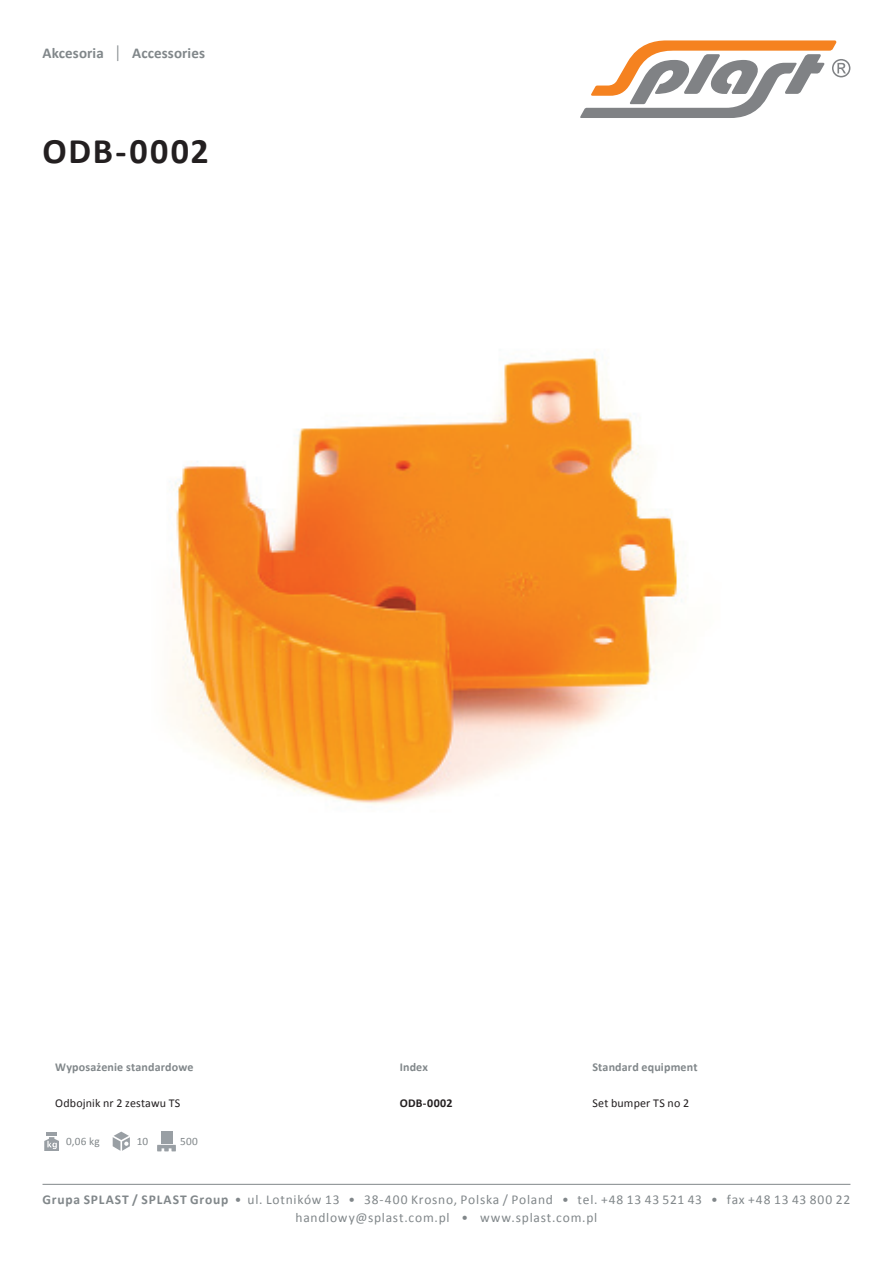
<style>
.page{position:relative;width:893px;height:1263px;background:#fff}
.page>*{position:absolute;margin:0;border:0;box-sizing:border-box;transform-origin:0 0}
.t1{font:700 36px "Calibri";letter-spacing:.045em;color:#231f20}
.t2{font:700 15px "Calibri";letter-spacing:.01em;color:#81878a}
.t3{font:13.5px/18px "Calibri";letter-spacing:.06em;color:#81878a;text-align:center}
.t4{font:700 12px "Calibri";letter-spacing:.015em;color:#81878a}
.t5{font:12px "Calibri";letter-spacing:.01em;color:#231f20}
.t6{font:700 12px "Calibri";letter-spacing:.015em;color:#231f20}
.t7{font:11.25px "Calibri";letter-spacing:.03em;color:#81878a}
.s1{font-weight:300;font-size:18px}
.s2{font-weight:700}
</style>
<div class="page">
<svg style="left:580px;top:40px;width:270px;height:78px"></svg>
<hr style="left:43px;top:1184px;width:807px;height:1px;background:#81878a">
<img style="left:169px;top:353px;width:513px;height:452px">
<svg style="left:44px;top:1132px;width:15px;height:18px"></svg>
<svg style="left:113px;top:1131px;width:17px;height:20px"></svg>
<div style="left:161px;top:1131px;width:11px;height:12px;background:#999fa4"></div>
<svg style="left:157px;top:1145px;width:19px;height:6px"></svg>
<p class="t2" style="left:43px;top:44px;width:164px">Akcesoria <span class="s1">|</span> Accessories</p>
<h1 class="t1" style="left:43px;top:129px;width:168px">ODB-0002</h1>
<p class="t4" style="left:55px;top:1060px;width:140px">Wyposażenie standardowe</p>
<p class="t4" style="left:400px;top:1060px;width:30px">Index</p>
<p class="t4" style="left:592px;top:1060px;width:107px">Standard equipment</p>
<p class="t6" style="left:400px;top:1096px;width:54px">ODB-0002</p>
<p class="t5" style="left:592px;top:1096px;width:98px">Set bumper TS no 2</p>
<p class="t5" style="left:55px;top:1096px;width:127px">Odbojnik nr 2 zestawu TS</p>
<p class="t7" style="left:66px;top:1134px;width:35px">0,06 kg</p>
<p class="t7" style="left:137px;top:1134px;width:13px">10</p>
<p class="t7" style="left:180px;top:1134px;width:19px">500</p>
<p class="t3" style="left:43px;top:1190px;width:809px"><span class="s2">Grupa SPLAST / SPLAST Group</span> • ul. Lotników 13 • 38-400 Krosno, Polska / Poland • tel. +48 13 43 521 43 • fax +48 13 43 800 22 handlowy@splast.com.pl • www.splast.com.pl</p>
</div>
